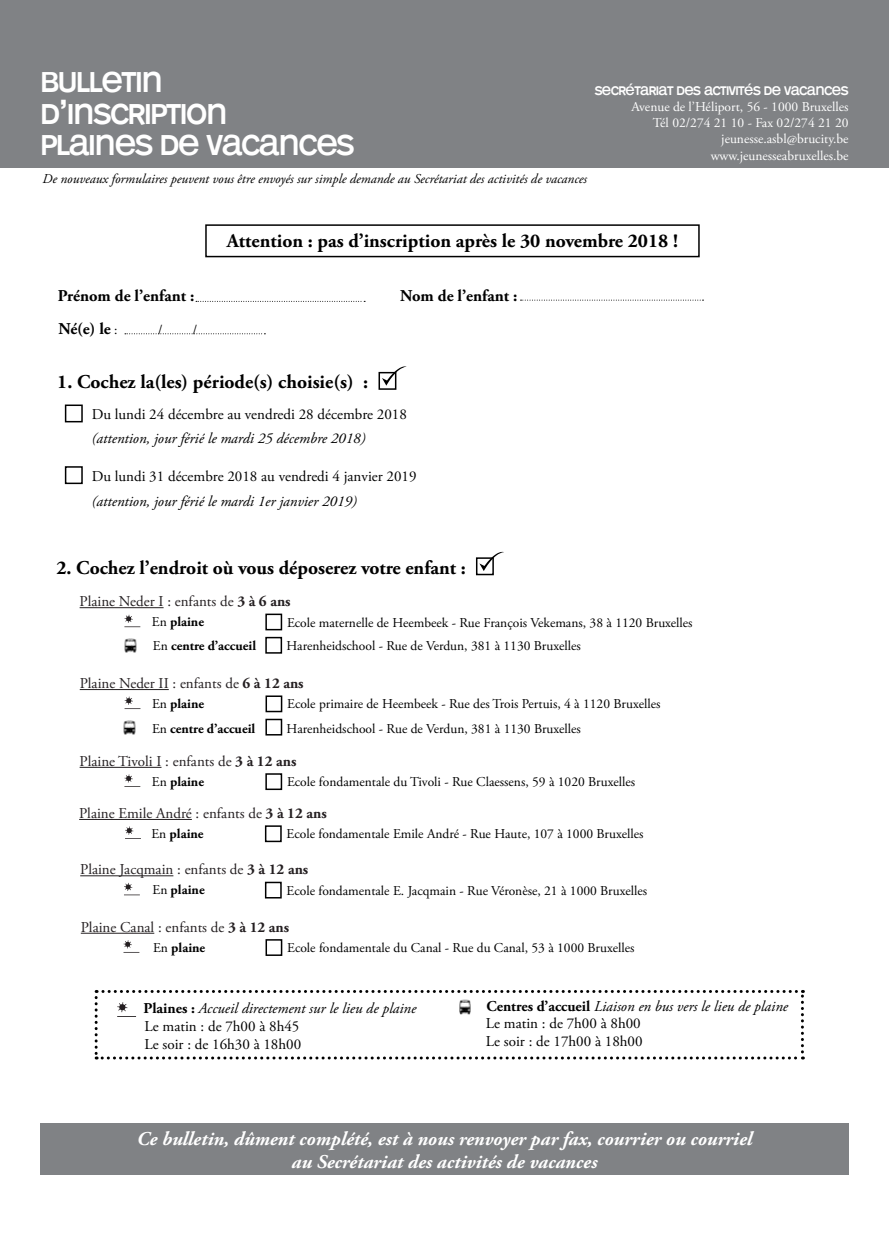
<style>
.page{position:relative;width:889px;height:1259px;background:#fff}
.page>*{position:absolute;margin:0;border:0;box-sizing:border-box;transform-origin:0 0}
.t1{font:34.5px/31.5px "Mono Alphabet";letter-spacing:-.04em;color:#fff}
.t2{font:700 19.5px "Adobe Garamond Pro";color:#000}
.t3{font:italic 700 19.5px/23.4px "Adobe Garamond Pro";color:#fff;text-align:center}
.t4{font:700 16.5px "Adobe Garamond Pro";color:#000}
.t5{font:15px "Adobe Garamond Pro";color:#241f21}
.t6{font:italic 15px "Adobe Garamond Pro";color:#000}
.t7{font:15px/18px "Adobe Garamond Pro";color:#000}
.t8{font:15px "Mono Alphabet";letter-spacing:-.04em;color:#fff}
.t9{font:13.5px "Adobe Garamond Pro";color:#000}
.t10{font:13.5px/16.2px "Adobe Garamond Pro";color:#fff;text-align:right}
.t11{font:italic 13.5px "Adobe Garamond Pro";color:#000}
.t12{font:700 13.5px "Adobe Garamond Pro";color:#000}
.s1{font-weight:400;font-size:13.5px}
.s2{font-weight:700}
.s3{font-weight:400}
.s4{font-weight:700;font-style:normal}
</style>
<div class="page">
<div style="left:0;top:0;width:889px;height:168px;background:#808285"></div>
<div style="left:205px;top:224px;width:494px;height:33px;border:2px solid #000"></div>
<div style="left:40px;top:1124px;width:808px;height:51px;background:#808285"></div>
<div style="left:65px;top:466px;width:18px;height:18px;border:2px solid #000"></div>
<div style="left:378px;top:372px;width:18px;height:18px;border:2px solid #000"></div>
<svg style="left:382px;top:366px;width:24px;height:20px"></svg>
<svg style="left:196px;top:301px;width:169px;height:1px"></svg>
<svg style="left:520px;top:300px;width:183px;height:1px"></svg>
<svg style="left:95px;top:990px;width:709px;height:69px"></svg>
<div style="left:476px;top:557px;width:18px;height:18px;border:2px solid #000"></div>
<svg style="left:479px;top:552px;width:25px;height:19px"></svg>
<hr style="left:80px;top:607px;width:84px;height:1px;background:#241f21">
<div style="left:265px;top:613px;width:17px;height:17px;border:2px solid #000"></div>
<svg style="left:124px;top:615px;width:16px;height:12px"></svg>
<svg style="left:125px;top:333px;width:140px;height:1px"></svg>
<div style="left:265px;top:637px;width:17px;height:16px;border:2px solid #000"></div>
<hr style="left:80px;top:689px;width:89px;height:1px;background:#241f21">
<div style="left:265px;top:695px;width:17px;height:17px;border:2px solid #000"></div>
<svg style="left:125px;top:696px;width:15px;height:13px"></svg>
<div style="left:265px;top:719px;width:17px;height:16px;border:2px solid #000"></div>
<hr style="left:80px;top:767px;width:81px;height:1px;background:#241f21">
<div style="left:265px;top:773px;width:17px;height:17px;border:2px solid #000"></div>
<svg style="left:124px;top:774px;width:16px;height:13px"></svg>
<hr style="left:79px;top:819px;width:113px;height:1px;background:#241f21">
<div style="left:265px;top:825px;width:17px;height:17px;border:2px solid #000"></div>
<svg style="left:125px;top:826px;width:16px;height:13px"></svg>
<hr style="left:80px;top:875px;width:93px;height:1px;background:#241f21">
<div style="left:265px;top:881px;width:17px;height:17px;border:2px solid #000"></div>
<svg style="left:124px;top:883px;width:16px;height:12px"></svg>
<div style="left:65px;top:404px;width:18px;height:18px;border:2px solid #000"></div>
<hr style="left:81px;top:933px;width:73px;height:1px;background:#241f21">
<div style="left:265px;top:939px;width:17px;height:17px;border:2px solid #000"></div>
<svg style="left:123px;top:940px;width:16px;height:13px"></svg>
<img style="left:123px;top:720px;width:13px;height:15px">
<img style="left:124px;top:638px;width:13px;height:15px">
<img style="left:458px;top:999px;width:14px;height:16px">
<h1 class="t1" style="left:40px;top:65px;width:316px">BULLETIN<br>D’INSCRIPTION<br>PLAINES DE VACANCES</h1>
<p class="t8" style="left:594px;top:81px;width:255px">SECRÉTARIAT DES ACTIVITÉS DE VACANCES</p>
<p class="t10" style="left:631px;top:99px;width:219px">Avenue de l’Héliport, 56 - 1000 Bruxelles<br>Tél 02/274 21 10 - Fax 02/274 21 20 jeunesse.asbl@brucity.be www.jeunesseabruxelles.be</p>
<p class="t11" style="left:43px;top:171px;width:546px">De nouveaux formulaires peuvent vous être envoyés sur simple demande au Secrétariat des activités de vacances</p>
<p class="t4" style="left:58px;top:286px;width:138px">Prénom de l’enfant :</p>
<p class="t4" style="left:58px;top:319px;width:61px">Né(e) le <span class="s1">:</span></p>
<p class="t9" style="left:158px;top:322px;width:6px">/</p>
<p class="t9" style="left:193px;top:322px;width:6px">/</p>
<h2 class="t2" style="left:227px;top:230px;width:452px">Attention : pas d’inscription après le 30 novembre 2018 !</h2>
<p class="t4" style="left:400px;top:286px;width:119px">Nom de l’enfant :</p>
<h2 class="t2" style="left:57px;top:370px;width:312px">1. Cochez la(les) période(s) choisie(s) :</h2>
<p class="t7" style="left:92px;top:405px;width:316px">Du lundi 24 décembre au vendredi 28 décembre 2018</p>
<p class="t6" style="left:92px;top:429px;width:275px">(attention, jour férié le mardi 25 décembre 2018)</p>
<p class="t7" style="left:92px;top:468px;width:326px">Du lundi 31 décembre 2018 au vendredi 4 janvier 2019</p>
<p class="t6" style="left:92px;top:492px;width:266px">(attention, jour férié le mardi 1er janvier 2019)</p>
<h2 class="t2" style="left:56px;top:556px;width:411px">2. Cochez l’endroit où vous déposerez votre enfant :</h2>
<p class="t5" style="left:80px;top:592px;width:212px">Plaine Neder I : enfants de <span class="s2">3 à 6 ans</span></p>
<p class="t12" style="left:152px;top:614px;width:54px"><span class="s3">En</span> plaine</p>
<p class="t9" style="left:287px;top:614px;width:407px">Ecole maternelle de Heembeek - Rue François Vekemans, 38 à 1120 Bruxelles</p>
<p class="t12" style="left:153px;top:637px;width:105px"><span class="s3">En</span> centre d’accueil</p>
<p class="t9" style="left:286px;top:638px;width:296px">Harenheidschool - Rue de Verdun, 381 à 1130 Bruxelles</p>
<p class="t5" style="left:80px;top:674px;width:225px">Plaine Neder II : enfants de <span class="s2">6 à 12 ans</span></p>
<p class="t12" style="left:152px;top:696px;width:54px"><span class="s3">En</span> plaine</p>
<p class="t9" style="left:287px;top:696px;width:375px">Ecole primaire de Heembeek - Rue des Trois Pertuis, 4 à 1120 Bruxelles</p>
<p class="t12" style="left:152px;top:720px;width:105px"><span class="s3">En</span> centre d’accueil</p>
<p class="t9" style="left:287px;top:720px;width:296px">Harenheidschool - Rue de Verdun, 381 à 1130 Bruxelles</p>
<p class="t5" style="left:80px;top:752px;width:218px">Plaine Tivoli I : enfants de <span class="s2">3 à 12 ans</span></p>
<p class="t12" style="left:152px;top:774px;width:54px"><span class="s3">En</span> plaine</p>
<p class="t9" style="left:287px;top:774px;width:349px">Ecole fondamentale du Tivoli - Rue Claessens, 59 à 1020 Bruxelles</p>
<p class="t5" style="left:79px;top:804px;width:249px">Plaine Emile André : enfants de <span class="s2">3 à 12 ans</span></p>
<p class="t12" style="left:151px;top:826px;width:54px"><span class="s3">En</span> plaine</p>
<p class="t9" style="left:286px;top:826px;width:358px">Ecole fondamentale Emile André - Rue Haute, 107 à 1000 Bruxelles</p>
<p class="t5" style="left:80px;top:860px;width:229px">Plaine Jacqmain : enfants de <span class="s2">3 à 12 ans</span></p>
<p class="t12" style="left:152px;top:882px;width:54px"><span class="s3">En</span> plaine</p>
<p class="t9" style="left:286px;top:882px;width:362px">Ecole fondamentale E. Jacqmain - Rue Véronèse, 21 à 1000 Bruxelles</p>
<p class="t5" style="left:81px;top:918px;width:210px">Plaine Canal : enfants de <span class="s2">3 à 12 ans</span></p>
<p class="t12" style="left:153px;top:939px;width:54px"><span class="s3">En</span> plaine</p>
<p class="t9" style="left:287px;top:939px;width:349px">Ecole fondamentale du Canal - Rue du Canal, 53 à 1000 Bruxelles</p>
<p class="t6" style="left:144px;top:998px;width:274px"><span class="s4">Plaines :</span> Accueil directement sur le lieu de plaine</p>
<p class="t6" style="left:486px;top:997px;width:303px"><span class="s4">Centres d’accueil</span> Liaison en bus vers le lieu de plaine</p>
<p class="t7" style="left:145px;top:1017px;width:158px">Le matin : de 7h00 à 8h45<br>Le soir : de 16h30 à 18h00</p>
<p class="t7" style="left:486px;top:1014px;width:158px">Le matin : de 7h00 à 8h00<br>Le soir : de 17h00 à 18h00</p>
<h2 class="t3" style="left:137px;top:1127px;width:617px">Ce bulletin, dûment complété, est à nous renvoyer par fax, courrier ou courriel au Secrétariat des activités de vacances</h2>
</div>
